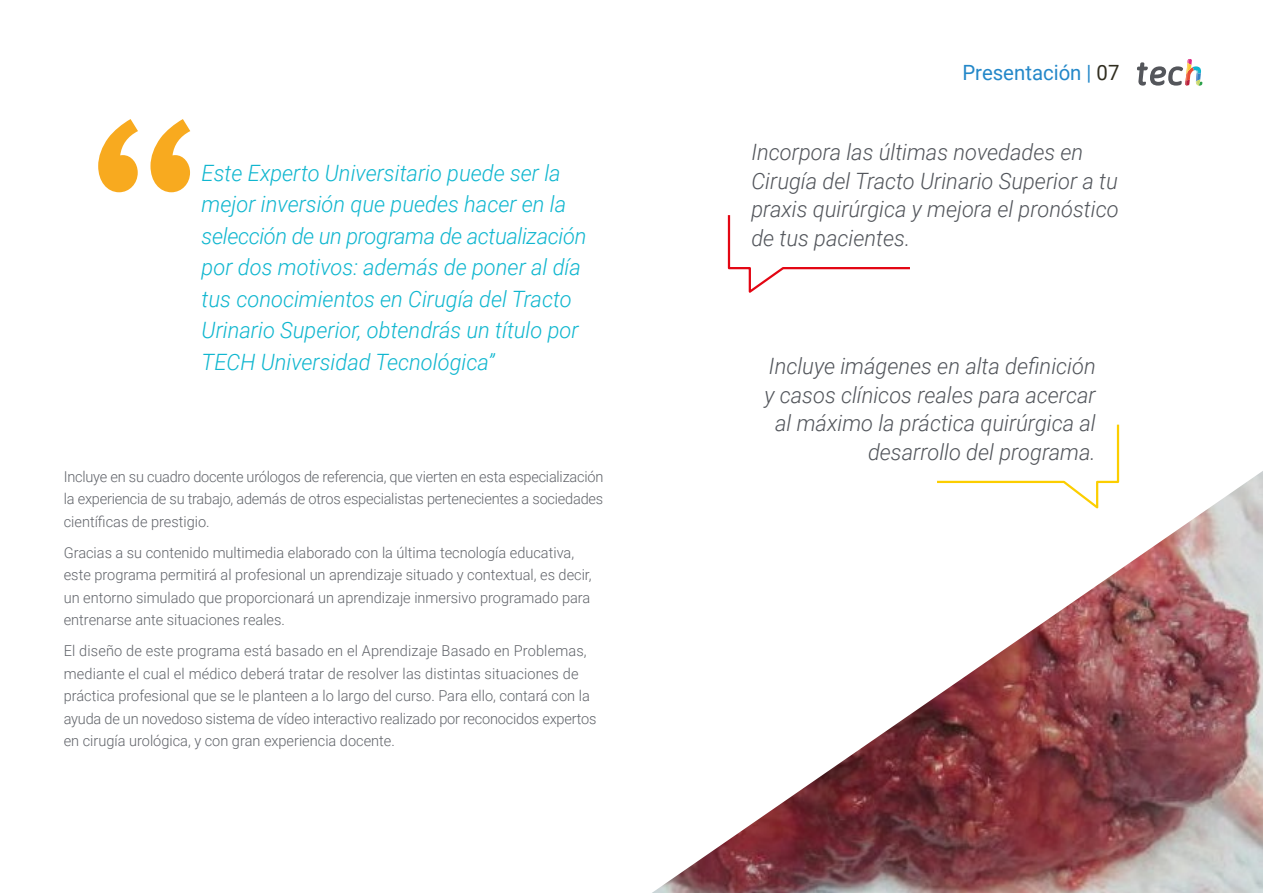
<style>
.page{position:relative;width:1263px;height:893px;background:#fff}
.page>*{position:absolute;margin:0;border:0;box-sizing:border-box;transform-origin:0 0}
.t1{font:italic 300 22.5px/31.5px "Roboto";color:#0fb6cf}
.t2{font:italic 300 22.5px/28.5px "Roboto";color:#52555b;text-align:right}
.t3{font:21px "Roboto";color:#2488c9}
.t4{font:300 15px/22.5px "Roboto";color:#61646a}
.s1{color:#312e20}
</style>
<div class="page">
<svg style="left:98px;top:119px;width:92px;height:73px"></svg>
<svg style="left:1116px;top:424px;width:4px;height:47px"></svg>
<img style="left:652px;top:471px;width:611px;height:422px">
<svg style="left:727px;top:215px;width:183px;height:78px"></svg>
<svg style="left:1137px;top:59px;width:65px;height:27px"></svg>
<p class="t1" style="left:202px;top:156px;width:386px">Este Experto Universitario puede ser la mejor inversión que puedes hacer en la selección de un programa de actualización por dos motivos: además de poner al día tus conocimientos en Cirugía del Tracto Urinario Superior, obtendrás un título por TECH Universidad Tecnológica”</p>
<p class="t4" style="left:64px;top:465px;width:541px;text-align:justify">Incluye en su cuadro docente urólogos de referencia, que vierten en esta especialización la experiencia de su trabajo, además de otros especialistas pertenecientes a sociedades científicas de prestigio.</p>
<p class="t4" style="left:64px;top:541px;width:529px">Gracias a su contenido multimedia elaborado con la última tecnología educativa, este programa permitirá al profesional un aprendizaje situado y contextual, es decir, un entorno simulado que proporcionará un aprendizaje inmersivo programado para entrenarse ante situaciones reales.</p>
<p class="t4" style="left:64px;top:639px;width:534px">El diseño de este programa está basado en el Aprendizaje Basado en Problemas, mediante el cual el médico deberá tratar de resolver las distintas situaciones de práctica profesional que se le planteen a lo largo del curso. Para ello, contará con la ayuda de un novedoso sistema de vídeo interactivo realizado por reconocidos expertos en cirugía urológica, y con gran experiencia docente.</p>
<h2 class="t3" style="left:962px;top:57px;width:159px">Presentación | <span class="s1">07</span></h2>
<h1 class="t2" style="left:751px;top:137px;width:369px;text-align:left">Incorpora las últimas novedades en Cirugía del Tracto Urinario Superior a tu praxis quirúrgica y mejora el pronóstico de tus pacientes.</h1>
<h1 class="t2" style="left:764px;top:351px;width:333px">Incluye imágenes en alta definición y casos clínicos reales para acercar al máximo la práctica quirúrgica al desarrollo del programa.</h1>
</div>
